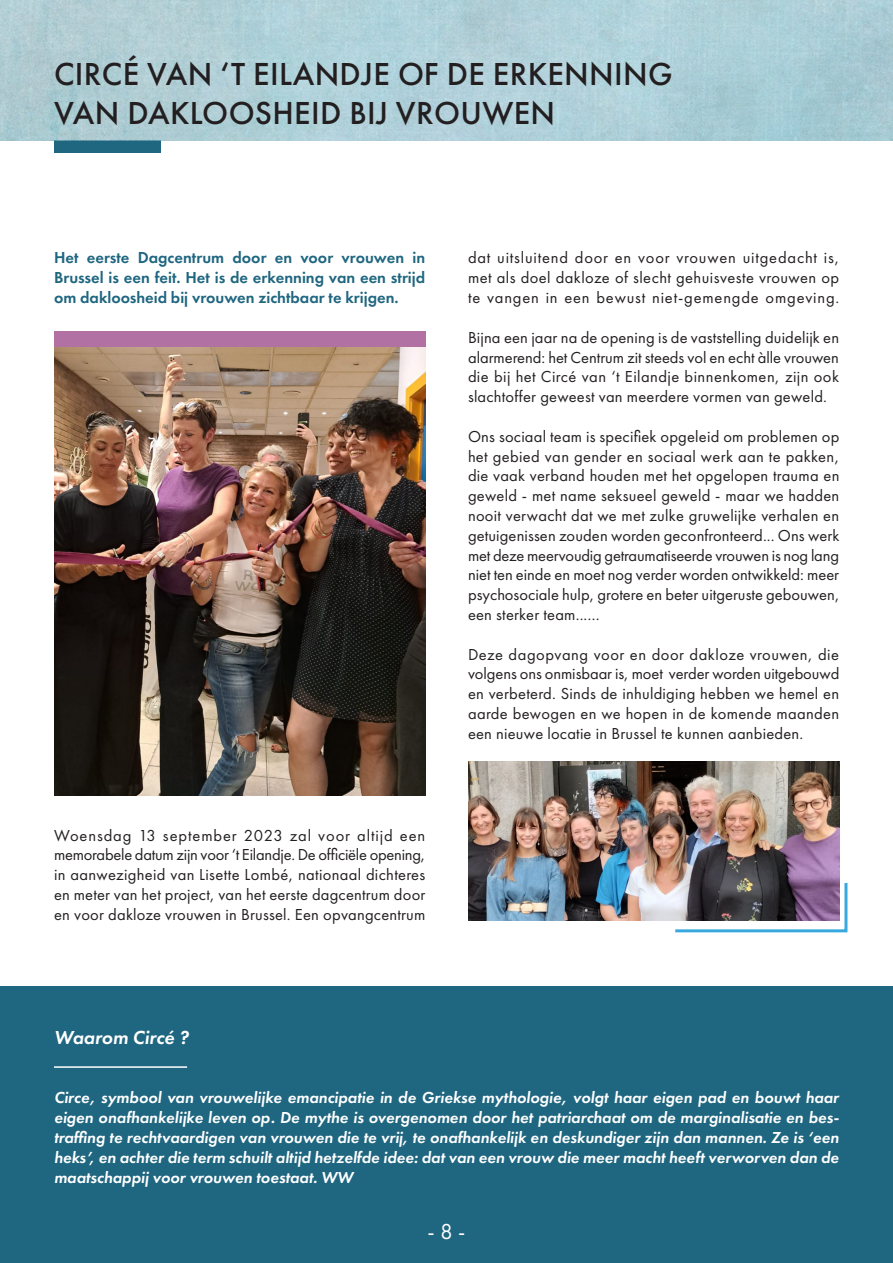
<style>
.page{position:relative;width:893px;height:1263px;background:#fff}
.page>*{position:absolute;margin:0;border:0;box-sizing:border-box;transform-origin:0 0}
.Titres_1{font:500 33px/39.6px "Futura PT";letter-spacing:.01em;color:#231f20}
.Titres_1-2{font:22.5px "Futura PT";color:#fff}
.corps_de_texte{font:italic 600 19.5px "Futura PT";color:#fff}
.corps_de_texte-2{font:16.5px/19.8px "Futura PT";letter-spacing:.01em;color:#231f20;text-align:justify}
.corps_de_texte-3{font:italic 600 16.5px/19.8px "Futura PT";color:#fff;text-align:justify}
.corps_de_texte-4{font:600 16.5px/19.8px "Futura PT";color:#1f6680;text-align:justify}
</style>
<div class="page">
<div style="left:0;top:986px;width:893px;height:277px;background:#1f6680"></div>
<img style="left:54px;top:347px;width:371px;height:449px">
<img style="left:468px;top:762px;width:371px;height:159px">
<div style="left:54px;top:332px;width:371px;height:15px;background:#b171a3"></div>
<svg style="left:672px;top:880px;width:176px;height:53px"></svg>
<hr style="left:54px;top:1066px;width:133px;height:2px;background:#fff">
<div style="left:54px;top:140px;width:106px;height:13px;background:#1f6680"></div>
<img style="left:0;top:0;width:893px;height:140px">
<p class="Titres_1" style="left:54px;top:54px;width:620px">CIRCÉ VAN ‘T EILANDJE OF DE ERKENNING<br>VAN DAKLOOSHEID BIJ VROUWEN</p>
<p class="corps_de_texte-4" style="left:54px;top:248px;width:373px">Het eerste Dagcentrum door en voor vrouwen in Brussel is een feit. Het is de erkenning van een strijd om dakloosheid bij vrouwen zichtbaar te krijgen.</p>
<p class="corps_de_texte-2" style="left:54px;top:825px;width:373px">Woensdag 13 september 2023 zal voor altijd een memorabele datum zijn voor ‘t Eilandje. De officiële opening, in aanwezigheid van Lisette Lombé, nationaal dichteres en meter van het project, van het eerste dagcentrum door en voor dakloze vrouwen in Brussel. Een opvangcentrum</p>
<p class="corps_de_texte-2" style="left:468px;top:248px;width:373px">dat uitsluitend door en voor vrouwen uitgedacht is, met als doel dakloze of slecht gehuisveste vrouwen op te vangen in een bewust niet-gemengde omgeving.</p>
<p class="corps_de_texte-2" style="left:468px;top:327px;width:373px">Bijna een jaar na de opening is de vaststelling duidelijk en alarmerend: het Centrum zit steeds vol en echt àlle vrouwen die bij het Circé van ‘t Eilandje binnenkomen, zijn ook slachtoffer geweest van meerdere vormen van geweld.</p>
<p class="corps_de_texte-2" style="left:468px;top:426px;width:373px">Ons sociaal team is specifiek opgeleid om problemen op het gebied van gender en sociaal werk aan te pakken, die vaak verband houden met het opgelopen trauma en geweld - met name seksueel geweld - maar we hadden nooit verwacht dat we met zulke gruwelijke verhalen en getuigenissen zouden worden geconfronteerd... Ons werk met deze meervoudig getraumatiseerde vrouwen is nog lang niet ten einde en moet nog verder worden ontwikkeld: meer psychosociale hulp, grotere en beter uitgeruste gebouwen, een sterker team...…</p>
<p class="corps_de_texte-2" style="left:468px;top:644px;width:373px">Deze dagopvang voor en door dakloze vrouwen, die volgens ons onmisbaar is, moet verder worden uitgebouwd en verbeterd. Sinds de inhuldiging hebben we hemel en aarde bewogen en we hopen in de komende maanden een nieuwe locatie in Brussel te kunnen aanbieden.</p>
<p class="corps_de_texte" style="left:54px;top:1025px;width:136px">Waarom Circé ?</p>
<p class="corps_de_texte-3" style="left:54px;top:1087px;width:787px">Circe, symbool van vrouwelijke emancipatie in de Griekse mythologie, volgt haar eigen pad en bouwt haar eigen onafhankelijke leven op. De mythe is overgenomen door het patriarchaat om de marginalisatie en bes&shy;traffing te rechtvaardigen van vrouwen die te vrij, te onafhankelijk en deskundiger zijn dan mannen. Ze is ‘een heks’, en achter die term schuilt altijd hetzelfde idee: dat van een vrouw die meer macht heeft verworven dan de maatschappij voor vrouwen toestaat. WW</p>
<p class="Titres_1-2" style="left:428px;top:1218px;width:39px">- 8 -</p>
</div>
